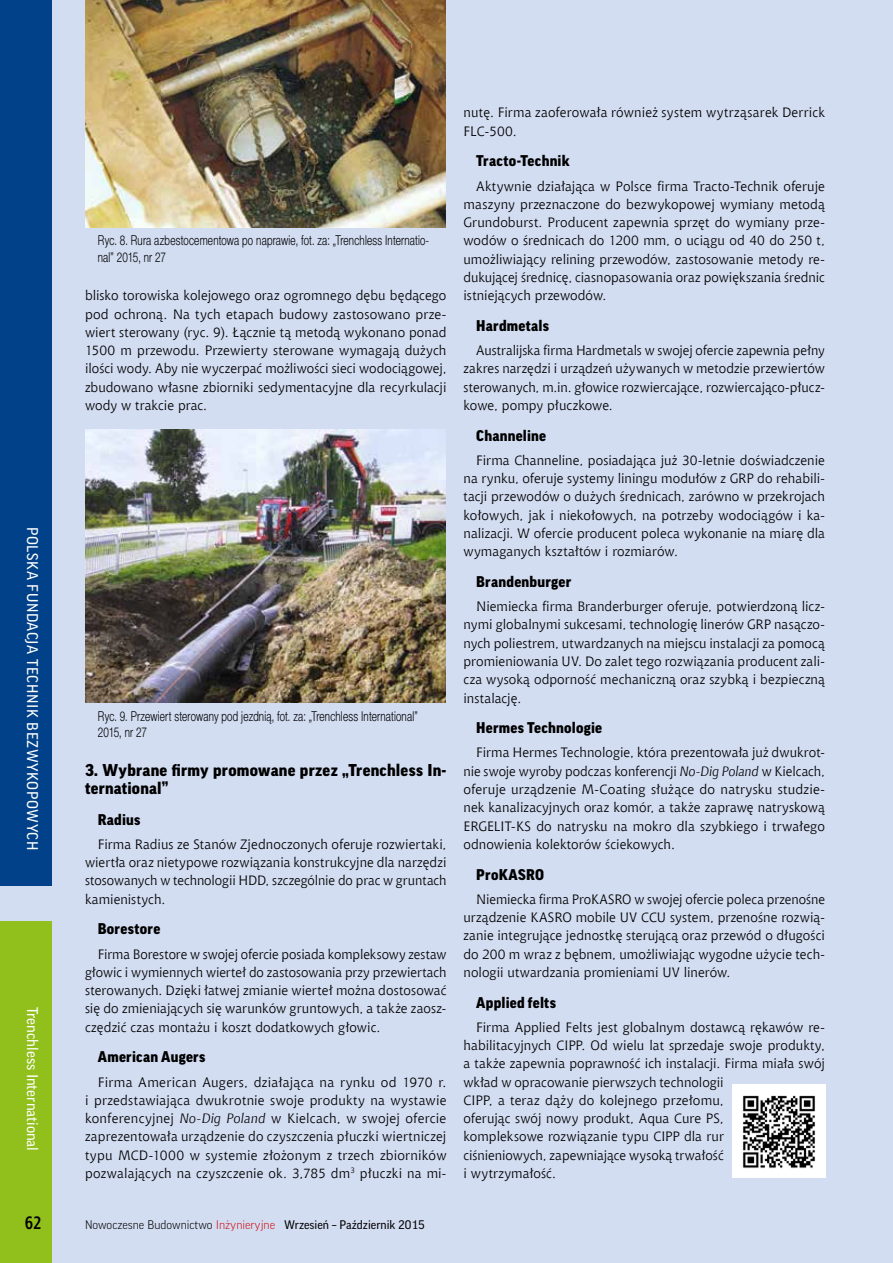
<style>
.page{position:relative;width:893px;height:1263px;background:#d3ddf2}
.page>*{position:absolute;margin:0;border:0;box-sizing:border-box;transform-origin:0 0}
.t1{font:700 18px "Aerton Cnd EFN";color:#000}
.t2{font:900 16.5px/18px "Good Pro";letter-spacing:.015em;color:#000}
.t3{font:900 15px "Good Pro";letter-spacing:.015em;color:#000}
.t4{font:15px "Good Pro";letter-spacing:.04em;color:#fff}
.t5{font:15px "Good Pro";color:#fff}
.t6{font:13.5px/18.3px "Chianti EU";letter-spacing:.005em;color:#000;text-align:justify}
.t7{font:13.5px/16.2px "Switzer Cnd EFN Light";letter-spacing:.015em;color:#000;scale:.9 1}
.t8{font:12px "Good Pro";color:#000}
.s1{font-style:italic}
.s2{font-weight:300}
.s3{font-weight:300;color:#cd1316}
</style>
<div class="page">
<img style="left:85px;top:430px;width:361px;height:272px">
<div style="left:0;top:0;width:51px;height:885px;background:#004189"></div>
<div style="left:0;top:922px;width:51px;height:341px;background:#91c01d"></div>
<div style="left:732px;top:1084px;width:94px;height:94px;background:#fff"></div>
<img style="left:743px;top:1095px;width:72px;height:73px">
<img style="left:85px;top:0;width:361px;height:227px">
<p class="t4" style="left:41px;top:527px;width:325px;rotate:90deg">POLSKA FUNDACJA TECHNIK BEZWYKOPOWYCH</p>
<p class="t5" style="left:41px;top:1007px;width:146px;rotate:90deg">Trenchless International</p>
<h1 class="t1" style="left:25px;top:1212px;width:18px">62</h1>
<p class="t7" style="left:98px;top:233px;width:369px">Ryc. 8. Rura azbestocementowa po naprawie, fot. za: „Trenchless Internatio&shy;nal” 2015, nr 27</p>
<p class="t6" style="left:85px;top:286px;width:363px">blisko torowiska kolejowego oraz ogromnego dębu będącego pod ochroną. Na tych etapach budowy zastosowano prze&shy;wiert sterowany (ryc. 9). Łącznie tą metodą wykonano ponad 1500 m przewodu. Przewierty sterowane wymagają dużych ilości wody. Aby nie wyczerpać możliwości sieci wodociągowej, zbudowano własne zbiorniki sedymentacyjne dla recyrkulacji wody w trakcie prac.</p>
<p class="t7" style="left:98px;top:708px;width:357px">Ryc. 9. Przewiert sterowany pod jezdnią, fot. za: „Trenchless International”<br>2015, nr 27</p>
<p class="t2" style="left:85px;top:761px;width:363px">3. Wybrane firmy promowane przez „Trenchless In&shy;ternational”</p>
<p class="t3" style="left:98px;top:811px;width:44px">Radius</p>
<p class="t6" style="left:85px;top:835px;width:363px;text-indent:13px">Firma Radius ze Stanów Zjednoczonych oferuje rozwiertaki, wiertła oraz nietypowe rozwiązania konstrukcyjne dla narzędzi stosowanych w technologii HDD, szczególnie do prac w gruntach kamienistych.</p>
<p class="t3" style="left:98px;top:921px;width:64px">Borestore</p>
<p class="t6" style="left:85px;top:944px;width:363px;text-indent:13px">Firma Borestore w swojej ofercie posiada kompleksowy zestaw głowic i wymiennych wierteł do zastosowania przy przewiertach sterowanych. Dzięki łatwej zmianie wierteł można dostosować się do zmieniających się warunków gruntowych, a także zaosz&shy;czędzić czas montażu i koszt dodatkowych głowic.</p>
<p class="t3" style="left:98px;top:1048px;width:109px">American Augers</p>
<p class="t6" style="left:85px;top:1072px;width:363px;text-indent:13px">Firma American Augers, działająca na rynku od 1970 r. i przedstawiająca dwukrotnie swoje produkty na wystawie konferencyjnej <span class="s1">No-Dig Poland</span> w Kielcach, w swojej ofercie zaprezentowała urządzenie do czyszczenia płuczki wiertniczej typu MCD-1000 w systemie złożonym z trzech zbiorników pozwalających na czyszczenie ok. 3,785 dm<sup>3</sup> płuczki na mi-</p>
<p class="t8" style="left:85px;top:1218px;width:341px"><span class="s2">Nowoczesne Budownictwo</span> <span class="s3">Inżynieryjne</span> Wrzesień – Październik 2015</p>
<p class="t6" style="left:463px;top:103px;width:363px">nutę. Firma zaoferowała również system wytrząsarek Derrick<br>FLC-500.</p>
<p class="t3" style="left:476px;top:153px;width:95px">Tracto-Technik</p>
<p class="t6" style="left:463px;top:176px;width:363px;text-indent:13px">Aktywnie działająca w Polsce firma Tracto-Technik oferuje maszyny przeznaczone do bezwykopowej wymiany metodą Grundoburst. Producent zapewnia sprzęt do wymiany prze&shy;wodów o średnicach do 1200 mm, o uciągu od 40 do 250 t, umożliwiający relining przewodów, zastosowanie metody re&shy;dukującej średnicę, ciasnopasowania oraz powiększania średnic istniejących przewodów.</p>
<p class="t3" style="left:476px;top:317px;width:74px">Hardmetals</p>
<p class="t6" style="left:463px;top:341px;width:363px;text-indent:13px">Australijska firma Hardmetals w swojej ofercie zapewnia pełny zakres narzędzi i urządzeń używanych w metodzie przewiertów sterowanych, m.in. głowice rozwiercające, rozwiercająco-płucz&shy;kowe, pompy płuczkowe.</p>
<p class="t3" style="left:476px;top:427px;width:71px">Channeline</p>
<p class="t6" style="left:463px;top:451px;width:363px;text-indent:13px">Firma Channeline, posiadająca już 30-letnie doświadczenie na rynku, oferuje systemy liningu modułów z GRP do rehabili&shy;tacji przewodów o dużych średnicach, zarówno w przekrojach kołowych, jak i niekołowych, na potrzeby wodociągów i ka&shy;nalizacji. W ofercie producent poleca wykonanie na miarę dla wymaganych kształtów i rozmiarów.</p>
<p class="t3" style="left:476px;top:573px;width:97px">Brandenburger</p>
<p class="t6" style="left:463px;top:597px;width:363px;text-indent:13px">Niemiecka firma Branderburger oferuje, potwierdzoną licz&shy;nymi globalnymi sukcesami, technologię linerów GRP nasączo&shy;nych poliestrem, utwardzanych na miejscu instalacji za pomocą promieniowania UV. Do zalet tego rozwiązania producent zali&shy;cza wysoką odporność mechaniczną oraz szybką i bezpieczną instalację.</p>
<p class="t3" style="left:476px;top:719px;width:127px">Hermes Technologie</p>
<p class="t6" style="left:463px;top:743px;width:363px;text-indent:13px">Firma Hermes Technologie, która prezentowała już dwukrot&shy;nie swoje wyroby podczas konferencji <span class="s1">No-Dig Poland</span> w Kielcach, oferuje urządzenie M-Coating służące do natrysku studzie&shy;nek kanalizacyjnych oraz komór, a także zaprawę natryskową ERGELIT-KS do natrysku na mokro dla szybkiego i trwałego odnowienia kolektorów ściekowych.</p>
<p class="t3" style="left:476px;top:866px;width:69px">ProKASRO</p>
<p class="t6" style="left:463px;top:890px;width:363px;text-indent:13px">Niemiecka firma ProKASRO w swojej ofercie poleca przenośne urządzenie KASRO mobile UV CCU system, przenośne rozwią&shy;zanie integrujące jednostkę sterującą oraz przewód o długości do 200 m wraz z bębnem, umożliwiając wygodne użycie tech&shy;nologii utwardzania promieniami UV linerów.</p>
<p class="t3" style="left:476px;top:994px;width:81px">Applied felts</p>
<p class="t6" style="left:463px;top:1018px;width:363px;text-align:left;text-indent:13px">Firma Applied Felts jest globalnym dostawcą rękawów re&shy;habilitacyjnych CIPP. Od wielu lat sprzedaje swoje produkty, a także zapewnia poprawność ich instalacji. Firma miała swój wkład w opracowanie pierwszych technologii<br>CIPP, a teraz dąży do kolejnego przełomu,<br>oferując swój nowy produkt, Aqua Cure PS,<br>kompleksowe rozwiązanie typu CIPP dla rur<br>ciśnieniowych, zapewniające wysoką trwałość<br>i wytrzymałość.</p>
</div>
